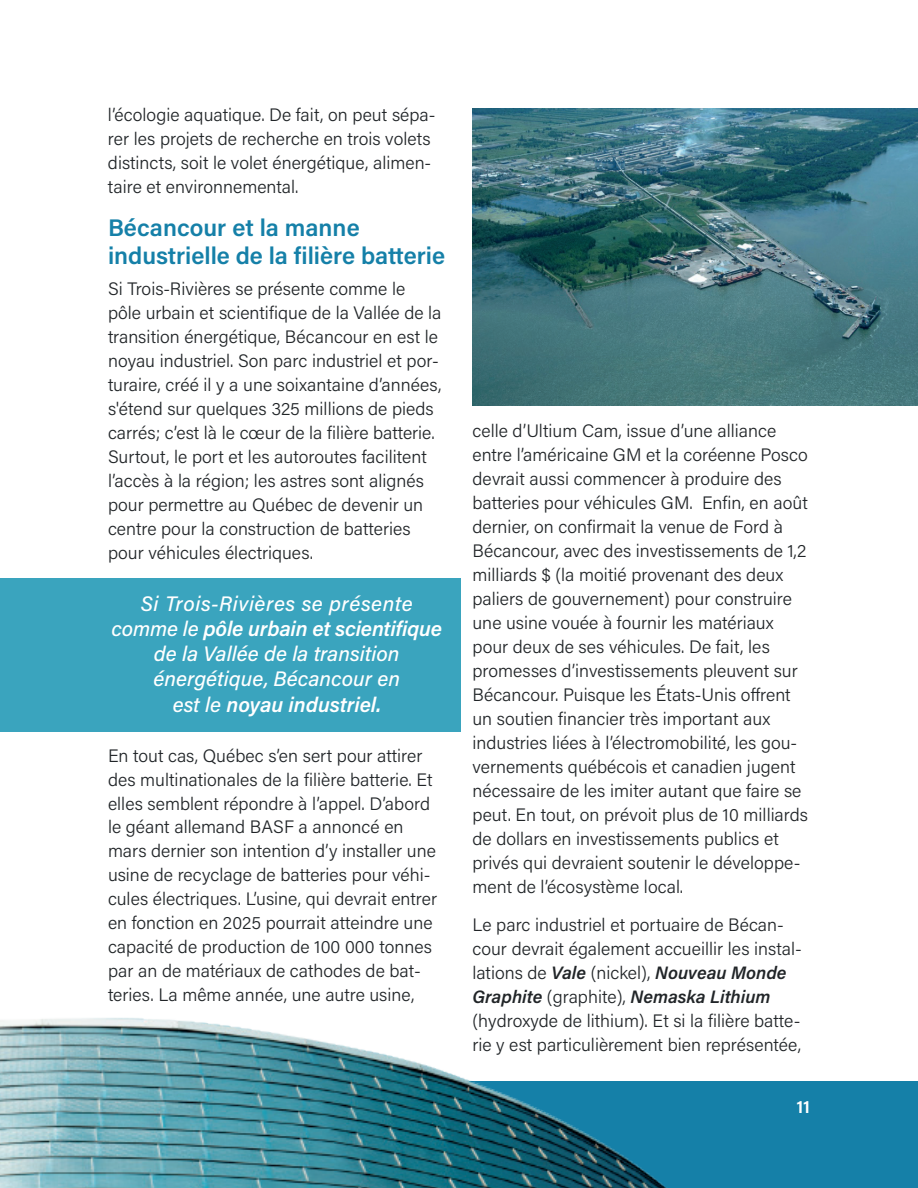
<style>
.page{position:relative;width:918px;height:1188px;background:#fff}
.page>*{position:absolute;margin:0;border:0;box-sizing:border-box;transform-origin:0 0}
.t1{font:24px/28.8px "Acumin Variable Concept";letter-spacing:.045em;color:#1580a8}
.t2{font:21px/25.2px "Acumin Variable Concept";letter-spacing:.025em;color:#fff;text-align:center}
.t3{font:18px/24px "Acumin Variable Concept";letter-spacing:.01em;color:#212528}
.t4{font:18px "Acumin Variable Concept";color:#fff}
</style>
<div class="page">
<img style="left:0;top:1018px;width:918px;height:170px">
<img style="left:472px;top:108px;width:446px;height:297px">
<div style="left:0;top:578px;width:460px;height:153px;background:#3aa4be"></div>
<p class="t3" style="left:108px;top:102px;width:329px">l’écologie aquatique. De fait, on peut sépa&shy;rer les projets de recherche en trois volets distincts, soit le volet énergétique, alimen&shy;taire et environnemental.</p>
<h1 class="t1" style="left:108px;top:212px;width:338px">Bécancour et la manne industrielle de la filière batterie</h1>
<p class="t3" style="left:108px;top:276px;width:335px">Si Trois-Rivières se présente comme le pôle urbain et scientifique de la Vallée de la transition énergétique, Bécancour en est le noyau industriel. Son parc industriel et por&shy;turaire, créé il y a une soixantaine d’années, s'étend sur quelques 325 millions de pieds carrés; c’est là le cœur de la filière batterie.<br>Surtout, le port et les autoroutes facilitent l’accès à la région; les astres sont alignés pour permettre au Québec de devenir un centre pour la construction de batteries pour véhicules électriques.</p>
<p class="t2" style="left:111px;top:590px;width:331px">Si Trois-Rivières se présente comme le pôle urbain et scientifique de la Vallée de la transition énergétique, Bécancour en<br>est le noyau industriel.</p>
<p class="t3" style="left:108px;top:743px;width:330px">En tout cas, Québec s’en sert pour attirer des multinationales de la filière batterie. Et elles semblent répondre à l’appel. D’abord le géant allemand BASF a annoncé en mars dernier son intention d’y installer une usine de recyclage de batteries pour véhi&shy;cules électriques. L’usine, qui devrait entrer en fonction en 2025 pourrait atteindre une capacité de production de 100 000 tonnes par an de matériaux de cathodes de bat&shy;teries. La même année, une autre usine,</p>
<p class="t3" style="left:472px;top:418px;width:337px">celle d’Ultium Cam, issue d’une alliance entre l’américaine GM et la coréenne Posco devrait aussi commencer à produire des batteries pour véhicules GM. Enfin, en août dernier, on confirmait la venue de Ford à Bécancour, avec des investissements de 1,2 milliards $ (la moitié provenant des deux paliers de gouvernement) pour construire une usine vouée à fournir les matériaux pour deux de ses véhicules. De fait, les promesses d’investissements pleuvent sur Bécancour. Puisque les États-Unis offrent un soutien financier très important aux industries liées à l’électromobilité, les gou&shy;vernements québécois et canadien jugent nécessaire de les imiter autant que faire se peut. En tout, on prévoit plus de 10 milliards de dollars en investissements publics et privés qui devraient soutenir le développe&shy;ment de l’écosystème local.</p>
<p class="t3" style="left:472px;top:912px;width:331px">Le parc industriel et portuaire de Bécan&shy;cour devrait également accueillir les instal&shy;lations de Vale (nickel), Nouveau Monde Graphite (graphite), Nemaska Lithium (hydroxyde de lithium). Et si la filière batte&shy;rie y est particulièrement bien représentée,</p>
<p class="t4" style="left:797px;top:1095px;width:14px">11</p>
</div>
